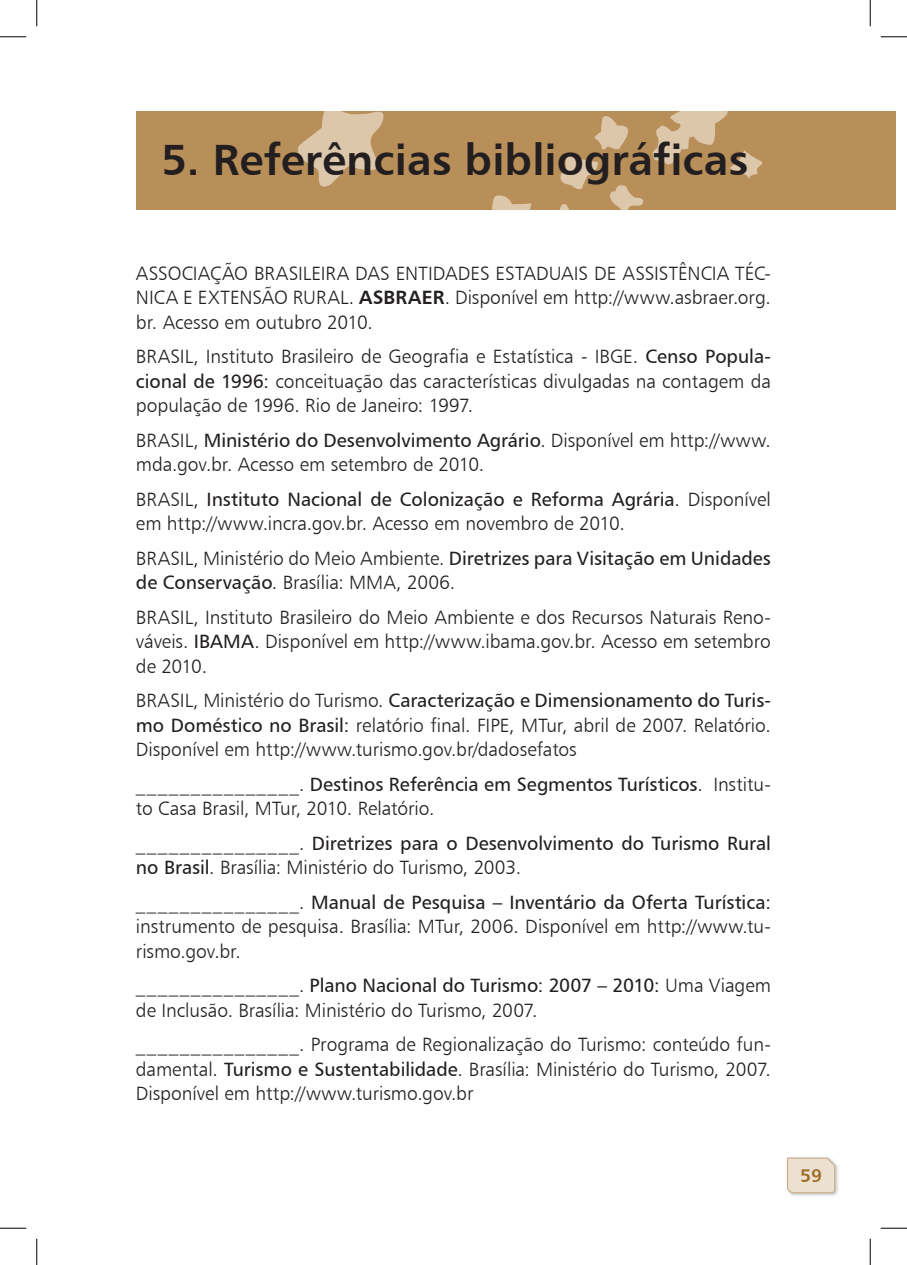
<style>
.page{position:relative;width:907px;height:1265px;background:#fff}
.page>*{position:absolute;margin:0;border:0;box-sizing:border-box;transform-origin:0 0}
.t1{font:43.75px "Humanist 777 BT Bold B";color:#231f20}
.t2{font:19.25px/24.5px "Humanist 777 BT Light B";letter-spacing:-.005em;color:#231f20}
.t3{font:19.25px "Humanist 777 BT Roman B";color:#231f20}
.t4{font:18.38px "Humanist 777 BT Bold B";color:#9f6d28}
.s1{font-family:"Humanist 777 BT Bold B"}
.s2{font-family:"Humanist 777 BT Roman B"}
.s3{font-family:"Humanist 777 BT Light B"}
</style>
<div class="page">
<img style="left:789px;top:1163px;width:49px;height:33px">
<svg style="left:787px;top:1157px;width:48px;height:36px"></svg>
<div style="left:136px;top:111px;width:759px;height:98px;background:#b88e59"></div>
<svg style="left:298px;top:111px;width:85px;height:76px"></svg>
<svg style="left:492px;top:195px;width:39px;height:14px"></svg>
<svg style="left:560px;top:111px;width:203px;height:98px"></svg>
<svg style="left:0;top:36px;width:26px;height:1px"></svg>
<svg style="left:881px;top:36px;width:26px;height:1px"></svg>
<svg style="left:0;top:1227px;width:26px;height:1px"></svg>
<svg style="left:881px;top:1227px;width:26px;height:1px"></svg>
<svg style="left:36px;top:0;width:1px;height:26px"></svg>
<svg style="left:36px;top:1238px;width:1px;height:26px"></svg>
<svg style="left:870px;top:0;width:1px;height:26px"></svg>
<svg style="left:870px;top:1238px;width:1px;height:26px"></svg>
<h1 class="t1" style="left:161px;top:132px;width:589px">5. Referências bibliográficas</h1>
<p class="t2" style="left:136px;top:260px;width:636px;text-align:justify">ASSOCIAÇÃO BRASILEIRA DAS ENTIDADES ESTADUAIS DE ASSISTÊNCIA TÉC-NICA E EXTENSÃO RURAL. <span class="s1">ASBRAER</span>. Disponível em http://www.asbraer.org. br. Acesso em outubro 2010.</p>
<p class="t2" style="left:136px;top:344px;width:636px;text-align:justify">BRASIL, Instituto Brasileiro de Geografia e Estatística - IBGE. <span class="s2">Censo Popula&shy;cional de 1996:</span> conceituação das características divulgadas na contagem da população de 1996. Rio de Janeiro: 1997.</p>
<p class="t3" style="left:136px;top:428px;width:636px"><span class="s3">BRASIL,</span> Ministério do Desenvolvimento Agrário<span class="s3">. Disponível em http://www.</span></p>
<p class="t2" style="left:136px;top:452px;width:350px">mda.gov.br. Acesso em setembro de 2010.</p>
<p class="t3" style="left:136px;top:487px;width:636px"><span class="s3">BRASIL,</span> Instituto Nacional de Colonização e Reforma Agrária<span class="s3">. Disponível</span></p>
<p class="t2" style="left:136px;top:511px;width:490px">em http://www.incra.gov.br. Acesso em novembro de 2010.</p>
<p class="t3" style="left:136px;top:546px;width:636px"><span class="s3">BRASIL, Ministério do Meio Ambiente.</span> Diretrizes para Visitação em Unidades</p>
<p class="t2" style="left:136px;top:565px;width:636px;line-height:34.5px"><span class="s2">de Conservação</span>. Brasília: MMA, 2006.<br>BRASIL, Instituto Brasileiro do Meio Ambiente e dos Recursos Naturais Reno-</p>
<p class="t2" style="left:136px;top:628px;width:636px">váveis. <span class="s2">IBAMA</span>. Disponível em http://www.ibama.gov.br. Acesso em setembro de 2010.</p>
<p class="t3" style="left:136px;top:688px;width:636px"><span class="s3">BRASIL, Ministério do Turismo.</span> Caracterização e Dimensionamento do Turis-</p>
<p class="t2" style="left:136px;top:712px;width:636px"><span class="s2">mo Doméstico no Brasil:</span> relatório final. FIPE, MTur, abril de 2007. Relatório.<br>Disponível em http://www.turismo.gov.br/dadosefatos</p>
<p class="t3" style="left:136px;top:771px;width:636px"><span class="s3">_______________.</span> Destinos Referência em Segmentos Turísticos<span class="s3">. Institu-</span></p>
<p class="t2" style="left:136px;top:795px;width:300px">to Casa Brasil, MTur, 2010. Relatório.</p>
<p class="t3" style="left:136px;top:830px;width:636px"><span class="s3">_______________.</span> Diretrizes para o Desenvolvimento do Turismo Rural</p>
<p class="t2" style="left:136px;top:854px;width:387px"><span class="s2">no Brasil</span>. Brasília: Ministério do Turismo, 2003.</p>
<p class="t3" style="left:136px;top:889px;width:636px"><span class="s3">_______________.</span> Manual de Pesquisa – Inventário da Oferta Turística:</p>
<p class="t2" style="left:136px;top:913px;width:636px">instrumento de pesquisa. Brasília: MTur, 2006. Disponível em http://www.tu&shy;rismo.gov.br.</p>
<p class="t3" style="left:136px;top:973px;width:636px"><span class="s3">_______________.</span> Plano Nacional do Turismo: 2007 – 2010: <span class="s3">Uma Viagem</span></p>
<p class="t2" style="left:136px;top:992px;width:636px;line-height:34.5px">de Inclusão. Brasília: Ministério do Turismo, 2007.<br>_______________. Programa de Regionalização do Turismo: conteúdo fun-</p>
<p class="t2" style="left:136px;top:1056px;width:636px">damental. <span class="s2">Turismo e Sustentabilidade</span>. Brasília: Ministério do Turismo, 2007.<br>Disponível em http://www.turismo.gov.br</p>
<p class="t4" style="left:800px;top:1164px;width:23px">59</p>
</div>
